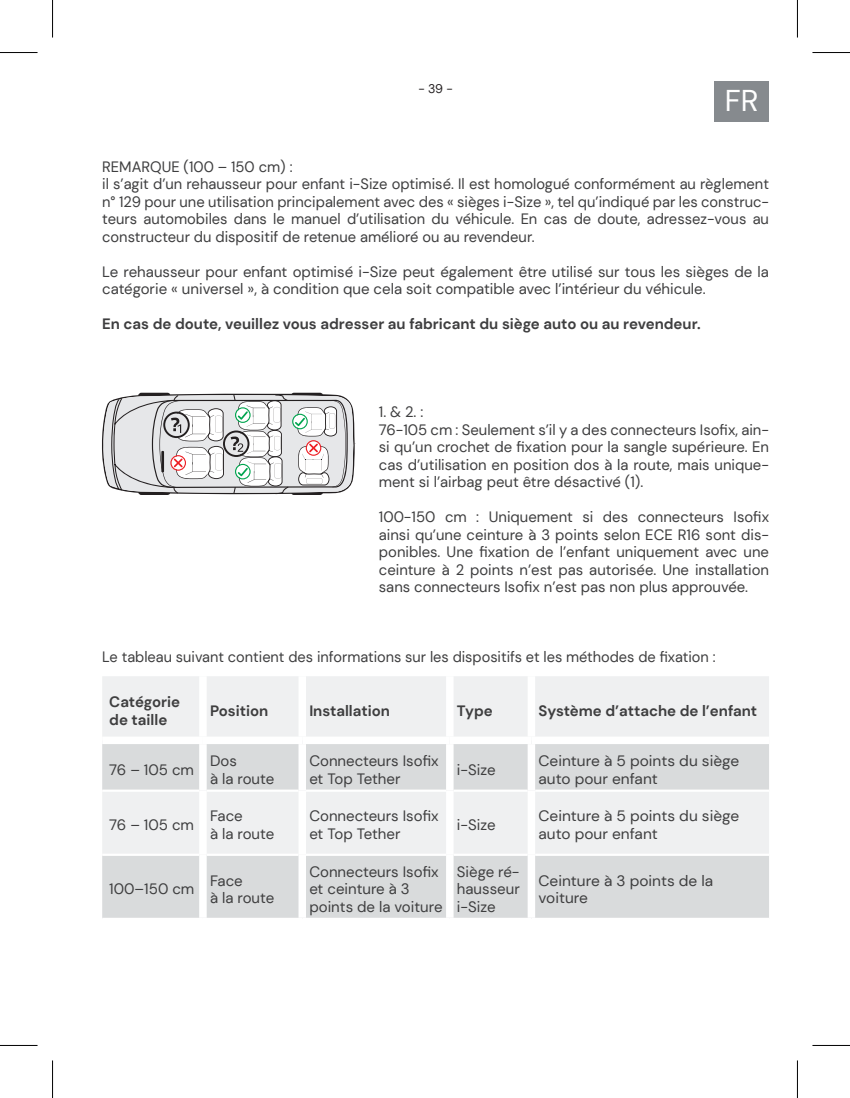
<style>
.page{position:relative;width:850px;height:1098px;background:#fff}
.page>*{position:absolute;margin:0;border:0;box-sizing:border-box;transform-origin:0 0}
.t1{font:30px "DM Sans";color:#fff}
.t2{font:15px/17.5px "DM Sans";color:#3e3e3f}
.t3{font:700 15px/17.5px "DM Sans";color:#3e3e3f}
.t4{font:12.5px "DM Sans";color:#231f20}
</style>
<div class="page">
<div style="left:714px;top:81px;width:54px;height:41px;background:#868a8e"></div>
<div style="left:102px;top:676px;width:666px;height:60px;background:#eff0f1"></div>
<svg style="left:102px;top:744px;width:666px;height:173px;fill:#d9dbdc"></svg>
<hr style="left:102px;top:789px;width:97px;height:2px;background:#fff">
<hr style="left:206px;top:789px;width:92px;height:2px;background:#fff">
<hr style="left:306px;top:789px;width:140px;height:2px;background:#fff">
<hr style="left:453px;top:789px;width:74px;height:2px;background:#fff">
<hr style="left:535px;top:789px;width:233px;height:2px;background:#fff">
<hr style="left:102px;top:853px;width:97px;height:2px;background:#fff">
<hr style="left:206px;top:853px;width:92px;height:2px;background:#fff">
<hr style="left:306px;top:853px;width:140px;height:2px;background:#fff">
<hr style="left:453px;top:853px;width:74px;height:2px;background:#fff">
<hr style="left:535px;top:853px;width:233px;height:2px;background:#fff">
<div style="left:199px;top:676px;width:7px;height:60px;background:#fff"></div>
<div style="left:298px;top:676px;width:8px;height:60px;background:#fff"></div>
<div style="left:446px;top:676px;width:7px;height:60px;background:#fff"></div>
<div style="left:527px;top:676px;width:8px;height:60px;background:#fff"></div>
<div style="left:199px;top:744px;width:7px;height:46px;background:#fff"></div>
<div style="left:298px;top:744px;width:8px;height:46px;background:#fff"></div>
<div style="left:446px;top:744px;width:7px;height:46px;background:#fff"></div>
<div style="left:527px;top:744px;width:8px;height:46px;background:#fff"></div>
<div style="left:199px;top:790px;width:7px;height:64px;background:#fff"></div>
<div style="left:298px;top:790px;width:8px;height:64px;background:#fff"></div>
<div style="left:446px;top:790px;width:7px;height:64px;background:#fff"></div>
<div style="left:527px;top:790px;width:8px;height:64px;background:#fff"></div>
<div style="left:199px;top:854px;width:7px;height:63px;background:#fff"></div>
<div style="left:298px;top:854px;width:8px;height:63px;background:#fff"></div>
<div style="left:446px;top:854px;width:7px;height:63px;background:#fff"></div>
<div style="left:527px;top:854px;width:8px;height:63px;background:#fff"></div>
<svg style="left:102px;top:392px;width:253px;height:103px"></svg>
<hr style="left:0;top:52px;width:38px;height:1px;background:#000">
<hr style="left:812px;top:52px;width:37px;height:1px;background:#000">
<hr style="left:0;top:1044px;width:38px;height:1px;background:#000">
<hr style="left:812px;top:1044px;width:37px;height:1px;background:#000">
<hr style="left:52px;top:0;width:1px;height:37px;background:#000">
<hr style="left:52px;top:1060px;width:1px;height:37px;background:#000">
<hr style="left:796px;top:0;width:1px;height:37px;background:#000">
<hr style="left:796px;top:1060px;width:1px;height:37px;background:#000">
<p class="t4" style="left:418px;top:81px;width:36px">- 39 -</p>
<h1 class="t1" style="left:724px;top:82px;width:35px">FR</h1>
<p class="t2" style="left:102px;top:158px;width:668px">REMARQUE (100 – 150 cm) :<br>il s’agit d’un rehausseur pour enfant i-Size optimisé. Il est homologué conformément au règlement n° 129 pour une utilisation principalement avec des « sièges i-Size », tel qu’indiqué par les construc&shy;teurs automobiles dans le manuel d’utilisation du véhicule. En cas de doute, adressez-vous au constructeur du dispositif de retenue amélioré ou au revendeur.</p>
<p class="t2" style="left:102px;top:263px;width:668px">Le rehausseur pour enfant optimisé i-Size peut également être utilisé sur tous les sièges de la catégorie « universel », à condition que cela soit compatible avec l’intérieur du véhicule.</p>
<p class="t3" style="left:102px;top:315px;width:599px">En cas de doute, veuillez vous adresser au fabricant du siège auto ou au revendeur.</p>
<p class="t2" style="left:378px;top:403px;width:391px">1. &amp; 2. :<br>76-105 cm : Seulement s’il y a des connecteurs Isofix, ain&shy;si qu’un crochet de fixation pour la sangle supérieure. En cas d’utilisation en position dos à la route, mais unique&shy;ment si l’airbag peut être désactivé (1).</p>
<p class="t2" style="left:378px;top:508px;width:391px;text-align:justify">100-150 cm : Uniquement si des connecteurs Isofix ainsi qu’une ceinture à 3 points selon ECE R16 sont dis&shy;ponibles. Une fixation de l’enfant uniquement avec une ceinture à 2 points n’est pas autorisée. Une installation sans connecteurs Isofix n’est pas non plus approuvée.</p>
<p class="t2" style="left:102px;top:648px;width:614px">Le tableau suivant contient des informations sur les dispositifs et les méthodes de fixation :</p>
<p class="t3" style="left:109px;top:692px;width:72px">Catégorie de taille</p>
<p class="t3" style="left:210px;top:701px;width:60px">Position</p>
<p class="t3" style="left:309px;top:701px;width:82px">Installation</p>
<p class="t3" style="left:456px;top:701px;width:37px">Type</p>
<p class="t3" style="left:538px;top:701px;width:220px">Système d’attache de l’enfant</p>
<p class="t2" style="left:109px;top:760px;width:86px">76 – 105 cm</p>
<p class="t2" style="left:210px;top:751px;width:66px">Dos<br>à la route</p>
<p class="t2" style="left:309px;top:751px;width:131px">Connecteurs Isofix et Top Tether</p>
<p class="t2" style="left:456px;top:760px;width:40px">i-Size</p>
<p class="t2" style="left:538px;top:751px;width:202px">Ceinture à 5 points du siège auto pour enfant</p>
<p class="t2" style="left:109px;top:815px;width:86px">76 – 105 cm</p>
<p class="t2" style="left:210px;top:807px;width:66px">Face<br>à la route</p>
<p class="t2" style="left:309px;top:807px;width:131px">Connecteurs Isofix et Top Tether</p>
<p class="t2" style="left:456px;top:816px;width:40px">i-Size</p>
<p class="t2" style="left:538px;top:807px;width:202px">Ceinture à 5 points du siège auto pour enfant</p>
<p class="t2" style="left:109px;top:880px;width:86px">100–150 cm</p>
<p class="t2" style="left:210px;top:871px;width:66px">Face<br>à la route</p>
<p class="t2" style="left:309px;top:862px;width:135px">Connecteurs Isofix et ceinture à 3 points de la voiture</p>
<p class="t2" style="left:456px;top:862px;width:64px;text-align:justify">Siège ré&shy;hausseur i-Size</p>
<p class="t2" style="left:538px;top:871px;width:176px">Ceinture à 3 points de la voiture</p>
</div>
